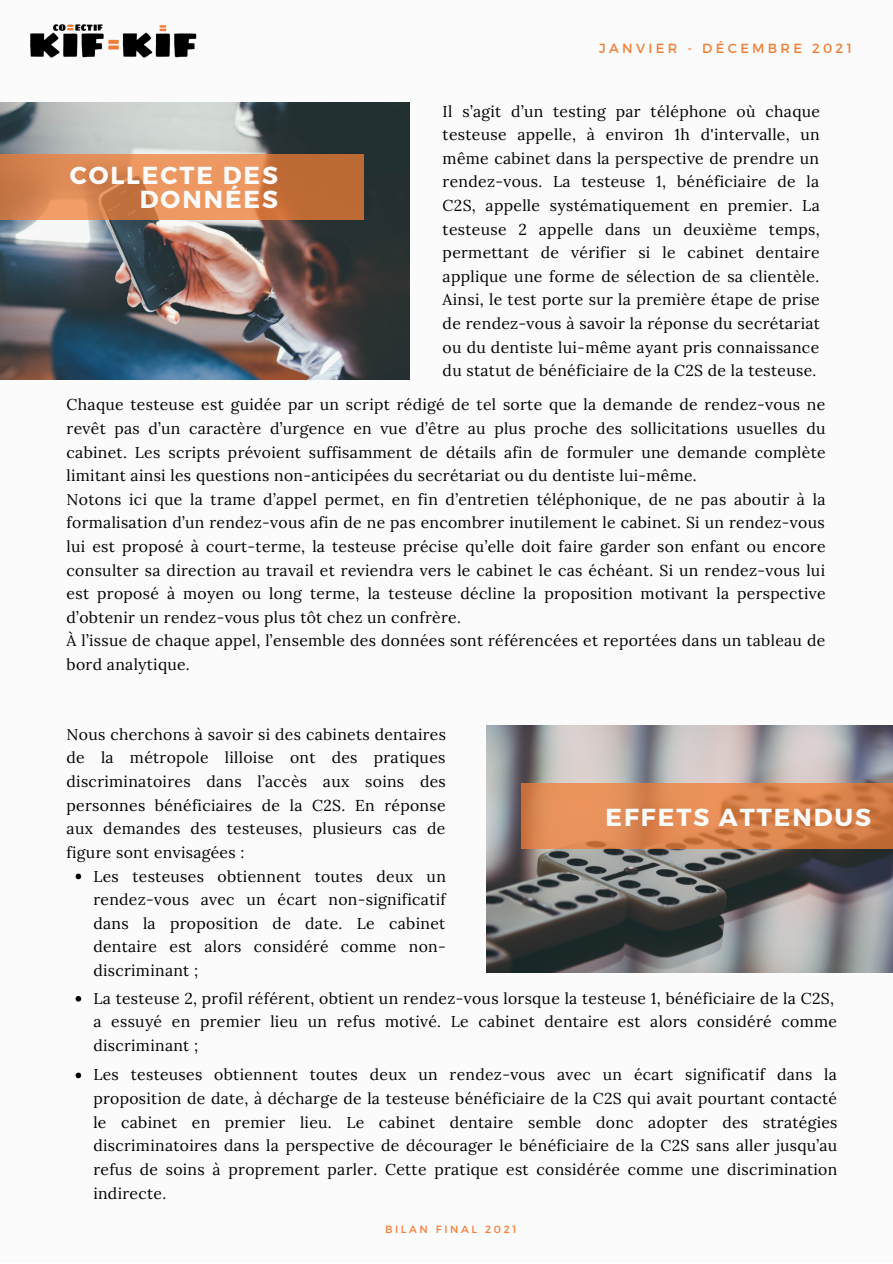
<style>
.page{position:relative;width:893px;height:1264px;background:#fff}
.page>*{position:absolute;margin:0;border:0;box-sizing:border-box;transform-origin:0 0}
.t1{font:700 24.6px/23.5px "Montserrat";letter-spacing:.08em;color:#fbfbfb;text-align:right}
.t2{font:15.75px/23.5px "Lora";letter-spacing:.02em;color:#010101;text-align:justify}
.t3{font:13.2px "Montserrat";letter-spacing:.25em;color:#f17e36}
.t4{font:10.5px "Montserrat";letter-spacing:.25em;color:#f17e36}
</style>
<div class="page">
<div style="left:0;top:0;width:892px;height:1262px;background:#fbfbfb"></div>
<img style="left:486px;top:725px;width:406px;height:247px">
<svg style="left:76px;top:873px;width:5px;height:6px"></svg>
<img style="left:0;top:102px;width:409px;height:278px">
<svg style="left:0;top:154px;width:363px;height:65px;background:#d6824d"></svg>
<svg style="left:76px;top:996px;width:5px;height:5px"></svg>
<svg style="left:76px;top:1072px;width:5px;height:6px"></svg>
<svg style="left:521px;top:783px;width:371px;height:65px;background:#da834e"></svg>
<img style="left:30px;top:24px;width:167px;height:34px">
<p class="t3" style="left:599px;top:40px;width:254px">JANVIER - DÉCEMBRE 2021</p>
<p class="t2" style="left:442px;top:99px;width:379px">Il s’agit d’un testing par téléphone où chaque testeuse appelle, à environ 1h d'intervalle, un même cabinet dans la perspective de prendre un rendez-vous. La testeuse 1, bénéficiaire de la C2S, appelle systématiquement en premier. La testeuse 2 appelle dans un deuxième temps, permettant de vérifier si le cabinet dentaire applique une forme de sélection de sa clientèle.<br>Ainsi, le test porte sur la première étape de prise de rendez-vous à savoir la réponse du secrétariat ou du dentiste lui-même ayant pris connaissance du statut de bénéficiaire de la C2S de la testeuse.</p>
<p class="t2" style="left:67px;top:393px;width:760px;text-align:left">Chaque testeuse est guidée par un script rédigé de tel sorte que la demande de rendez-vous ne revêt pas d’un caractère d’urgence en vue d’être au plus proche des sollicitations usuelles du cabinet. Les scripts prévoient suffisamment de détails afin de formuler une demande complète limitant ainsi les questions non-anticipées du secrétariat ou du dentiste lui-même.<br>Notons ici que la trame d’appel permet, en fin d’entretien téléphonique, de ne pas aboutir à la formalisation d’un rendez-vous afin de ne pas encombrer inutilement le cabinet. Si un rendez-vous lui est proposé à court-terme, la testeuse précise qu’elle doit faire garder son enfant ou encore consulter sa direction au travail et reviendra vers le cabinet le cas échéant. Si un rendez-vous lui est proposé à moyen ou long terme, la testeuse décline la proposition motivant la perspective d’obtenir un rendez-vous plus tôt chez un confrère.<br>À l’issue de chaque appel, l’ensemble des données sont référencées et reportées dans un tableau de bord analytique.</p>
<h1 class="t1" style="left:70px;top:162px;width:210px">COLLECTE DES<br>DONNÉES</h1>
<p class="t2" style="left:67px;top:722px;width:381px">Nous cherchons à savoir si des cabinets dentaires de la métropole lilloise ont des pratiques discriminatoires dans l’accès aux soins des personnes bénéficiaires de la C2S. En réponse aux demandes des testeuses, plusieurs cas de figure sont envisagées :</p>
<p class="t2" style="left:93px;top:864px;width:354px">Les testeuses obtiennent toutes deux un rendez-vous avec un écart non-significatif dans la proposition de date. Le cabinet dentaire est alors considéré comme non&shy;discriminant ;</p>
<h1 class="t1" style="left:605px;top:803px;width:267px">EFFETS ATTENDUS</h1>
<p class="t2" style="left:93px;top:986px;width:745px;text-align:left">La testeuse 2, profil référent, obtient un rendez-vous lorsque la testeuse 1, bénéficiaire de la C2S, a essuyé en premier lieu un refus motivé. Le cabinet dentaire est alors considéré comme discriminant ;</p>
<p class="t2" style="left:93px;top:1062px;width:745px">Les testeuses obtiennent toutes deux un rendez-vous avec un écart significatif dans la proposition de date, à décharge de la testeuse bénéficiaire de la C2S qui avait pourtant contacté le cabinet en premier lieu. Le cabinet dentaire semble donc adopter des stratégies discriminatoires dans la perspective de décourager le bénéficiaire de la C2S sans aller jusqu’au refus de soins à proprement parler. Cette pratique est considérée comme une discrimination indirecte.</p>
<p class="t4" style="left:385px;top:1222px;width:133px">BILAN FINAL 2021</p>
</div>
